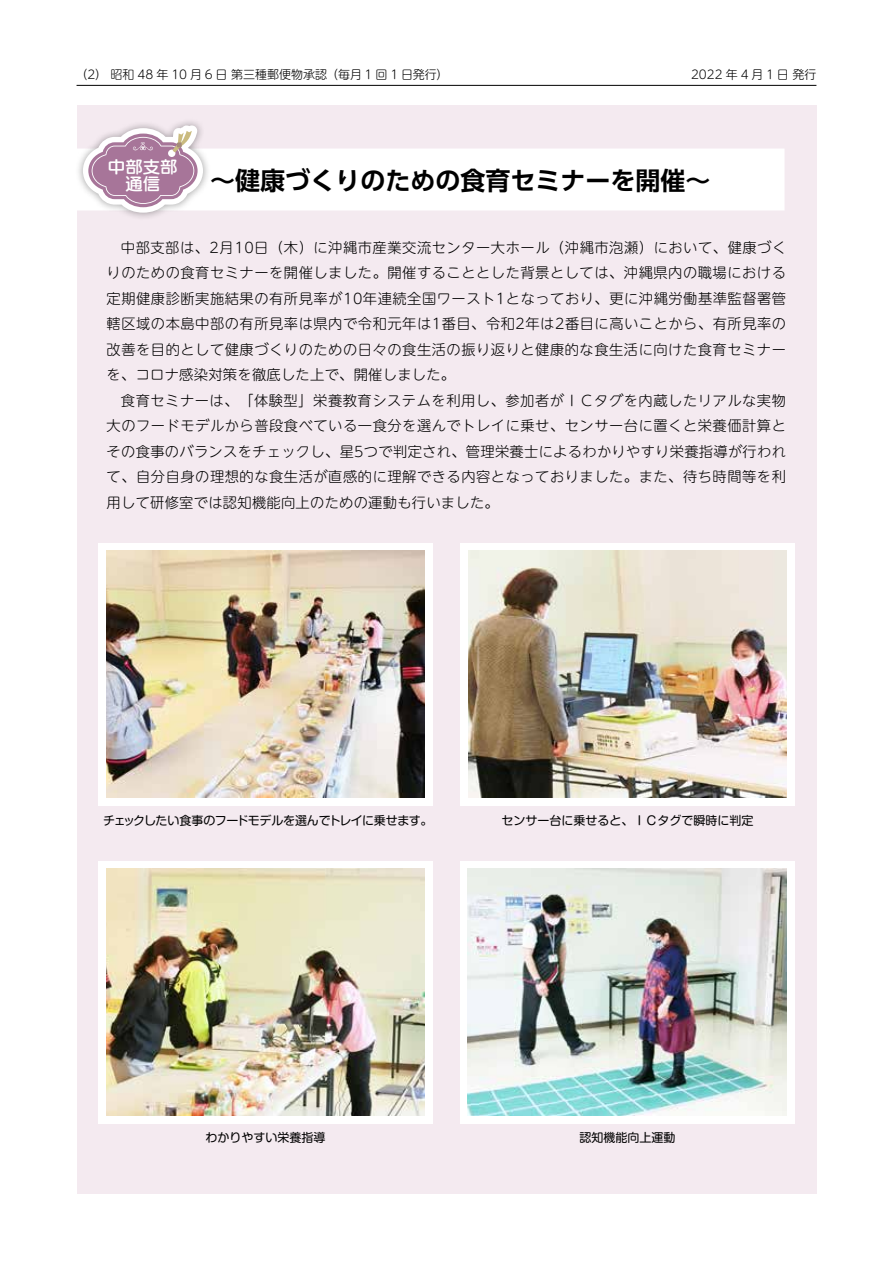
<style>
.page{position:relative;width:893px;height:1263px;background:#fff}
.page>*{position:absolute;margin:0;border:0;box-sizing:border-box;transform-origin:0 0}
.t1{font:700 25.05px "UD Shin Go Pr 6 De";color:#000}
.t2{font:16.5px/17.4px "UD Marugo Large Pr 6 N DB";color:#fff;text-align:center;scale:1.05 1}
.t3{font:300 14.25px/25.5px "UD Shin M Go Pro";letter-spacing:.02em;color:#000;text-align:justify}
.t4{font:12px "Shin M Go Pro";color:#000}
.t5{font:300 12px "UD Shin M Go Pro";color:#000}
.t6{font:12px "Shin M Go Pro";letter-spacing:-.03em;color:#000}
.t7{font:300 12px "UD Shin M Go Pro";letter-spacing:.205em;color:#000}
</style>
<div class="page">
<hr style="left:77px;top:85px;width:739px;height:1px;background:#000">
<div style="left:77px;top:105px;width:739px;height:1089px;background:#f4eaf0"></div>
<div style="left:98px;top:543px;width:335px;height:262px;background:#fff"></div>
<div style="left:460px;top:543px;width:335px;height:262px;background:#fff"></div>
<div style="left:98px;top:861px;width:334px;height:262px;background:#fff"></div>
<div style="left:460px;top:861px;width:334px;height:262px;background:#fff"></div>
<img style="left:106px;top:551px;width:319px;height:246px">
<img style="left:468px;top:551px;width:319px;height:246px">
<img style="left:106px;top:869px;width:319px;height:246px">
<img style="left:468px;top:869px;width:318px;height:246px">
<div style="left:75px;top:117px;width:136px;height:103px;background:#000;opacity:.36"></div>
<svg style="left:77px;top:125px;width:707px;height:88px"></svg>
<p class="t5" style="left:76px;top:65px;width:374px">（2）昭和 48 年 10 月 6 日 第三種郵便物承認（毎月 1 回 1 日発行）</p>
<p class="t7" style="left:691px;top:65px;width:127px">2022年4月1日 発行</p>
<p class="t2" style="left:108px;top:158px;width:68px">中部支部通信</p>
<h1 class="t1" style="left:210px;top:160px;width:502px">～健康づくりのための食育セミナーを開催～</h1>
<p class="t3" style="left:107px;top:234px;width:681px;text-indent:14px">中部支部は、2月10日（木）に沖縄市産業交流センター大ホール（沖縄市泡瀬）において、健康づくりのための食育セミナーを開催しました。開催することとした背景としては、沖縄県内の職場における定期健康診断実施結果の有所見率が10年連続全国ワースト1となっており、更に沖縄労働基準監督署管轄区域の本島中部の有所見率は県内で令和元年は1番目、令和2年は2番目に高いことから、有所見率の改善を目的として健康づくりのための日々の食生活の振り返りと健康的な食生活に向けた食育セミナーを、コロナ感染対策を徹底した上で、開催しました。</p>
<p class="t3" style="left:107px;top:387px;width:681px;text-indent:14px">食育セミナーは、「体験型」栄養教育システムを利用し、参加者がＩＣタグを内蔵したリアルな実物大のフードモデルから普段食べている一食分を選んでトレイに乗せ、センサー台に置くと栄養価計算とその食事のバランスをチェックし、星5つで判定され、管理栄養士によるわかりやすり栄養指導が行われて、自分自身の理想的な食生活が直感的に理解できる内容となっておりました。また、待ち時間等を利用して研修室では認知機能向上のための運動も行いました。</p>
<p class="t6" style="left:103px;top:810px;width:331px">チェックしたい食事のフードモデルを選んでトレイに乗せます。</p>
<p class="t4" style="left:501px;top:810px;width:253px">センサー台に乗せると、ＩＣタグで瞬時に判定</p>
<p class="t4" style="left:206px;top:1128px;width:121px">わかりやすい栄養指導</p>
<p class="t4" style="left:579px;top:1128px;width:97px">認知機能向上運動</p>
</div>
